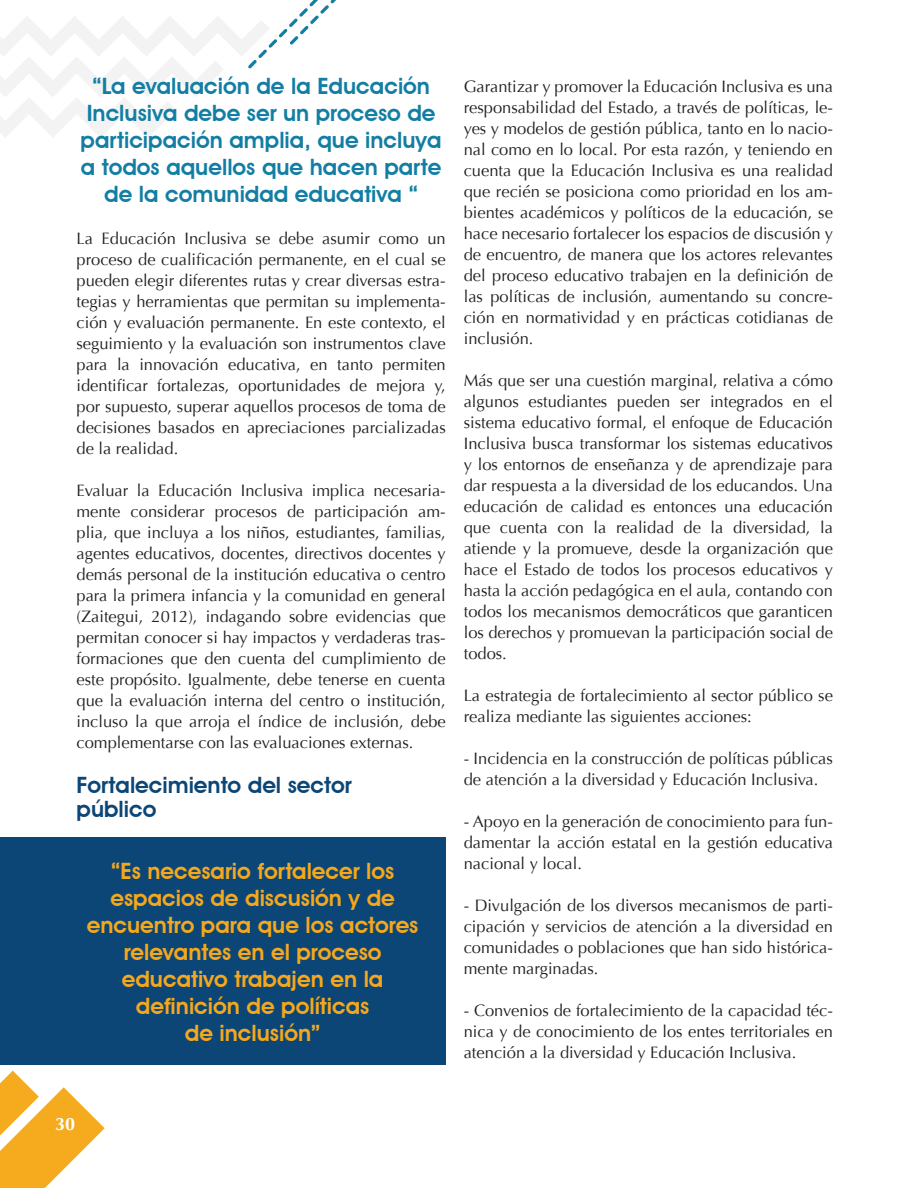
<style>
.page{position:relative;width:918px;height:1188px;background:#fff}
.page>*{position:absolute;margin:0;border:0;box-sizing:border-box;transform-origin:0 0}
.t1{font:600 22.5px/27px "Avant Garde IT Cby BT";color:#f5a81c;text-align:center}
.t2{font:600 22.5px/27px "Avant Garde IT Cby BT";color:#137ea4;text-align:center}
.t3{font:600 22.5px/24px "Avant Garde IT Cby BT";color:#0c4676}
.t4{font:700 18px "Optima";color:#fff}
.t5{font:16.5px/21px "Optima";color:#231f20;text-align:justify}
</style>
<div class="page">
<svg style="left:0;top:0;width:336px;height:137px"></svg>
<svg style="left:0;top:1071px;width:105px;height:117px"></svg>
<div style="left:0;top:837px;width:446px;height:228px;background:#0c4676"></div>
<h1 class="t2" style="left:81px;top:72px;width:363px">“La evaluación de la Educación<br>Inclusiva debe ser un proceso de participación amplia, que incluya a todos aquellos que hacen parte de la comunidad educativa “</h1>
<p class="t5" style="left:77px;top:228px;width:371px">La Educación Inclusiva se debe asumir como un proceso de cualificación permanente, en el cual se pueden elegir diferentes rutas y crear diversas estra&shy;tegias y herramientas que permitan su implementa&shy;ción y evaluación permanente. En este contexto, el seguimiento y la evaluación son instrumentos clave para la innovación educativa, en tanto permiten identificar fortalezas, oportunidades de mejora y, por supuesto, superar aquellos procesos de toma de decisiones basados en apreciaciones parcializadas de la realidad.</p>
<p class="t5" style="left:77px;top:480px;width:371px">Evaluar la Educación Inclusiva implica necesaria&shy;mente considerar procesos de participación am&shy;plia, que incluya a los niños, estudiantes, familias, agentes educativos, docentes, directivos docentes y demás personal de la institución educativa o centro para la primera infancia y la comunidad en general (Zaitegui, 2012), indagando sobre evidencias que permitan conocer si hay impactos y verdaderas tras&shy;formaciones que den cuenta del cumplimiento de este propósito. Igualmente, debe tenerse en cuenta que la evaluación interna del centro o institución, incluso la que arroja el índice de inclusión, debe complementarse con las evaluaciones externas.</p>
<h1 class="t3" style="left:77px;top:773px;width:277px">Fortalecimiento del sector público</h1>
<h1 class="t1" style="left:87px;top:857px;width:333px">“Es necesario fortalecer los espacios de discusión y de encuentro para que los actores relevantes en el proceso educativo trabajen en la definición de políticas<br>de inclusión”</h1>
<p class="t5" style="left:464px;top:76px;width:371px">Garantizar y promover la Educación Inclusiva es una responsabilidad del Estado, a través de políticas, le&shy;yes y modelos de gestión pública, tanto en lo nacio&shy;nal como en lo local. Por esta razón, y teniendo en cuenta que la Educación Inclusiva es una realidad que recién se posiciona como prioridad en los am&shy;bientes académicos y políticos de la educación, se hace necesario fortalecer los espacios de discusión y de encuentro, de manera que los actores relevantes del proceso educativo trabajen en la definición de las políticas de inclusión, aumentando su concre&shy;ción en normatividad y en prácticas cotidianas de inclusión.</p>
<p class="t5" style="left:464px;top:370px;width:371px">Más que ser una cuestión marginal, relativa a cómo algunos estudiantes pueden ser integrados en el sistema educativo formal, el enfoque de Educación Inclusiva busca transformar los sistemas educativos y los entornos de enseñanza y de aprendizaje para dar respuesta a la diversidad de los educandos. Una educación de calidad es entonces una educación que cuenta con la realidad de la diversidad, la atiende y la promueve, desde la organización que hace el Estado de todos los procesos educativos y hasta la acción pedagógica en el aula, contando con todos los mecanismos democráticos que garanticen los derechos y promuevan la participación social de todos.</p>
<p class="t5" style="left:464px;top:685px;width:371px">La estrategia de fortalecimiento al sector público se realiza mediante las siguientes acciones:</p>
<p class="t5" style="left:464px;top:748px;width:371px">- Incidencia en la construcción de políticas públicas de atención a la diversidad y Educación Inclusiva.</p>
<p class="t5" style="left:464px;top:811px;width:371px">- Apoyo en la generación de conocimiento para fun&shy;damentar la acción estatal en la gestión educativa nacional y local.</p>
<p class="t5" style="left:464px;top:895px;width:371px">- Divulgación de los diversos mecanismos de parti&shy;cipación y servicios de atención a la diversidad en comunidades o poblaciones que han sido histórica&shy;mente marginadas.</p>
<p class="t5" style="left:464px;top:1000px;width:371px">- Convenios de fortalecimiento de la capacidad téc&shy;nica y de conocimiento de los entes territoriales en atención a la diversidad y Educación Inclusiva.</p>
<p class="t4" style="left:55px;top:1114px;width:22px">30</p>
</div>
